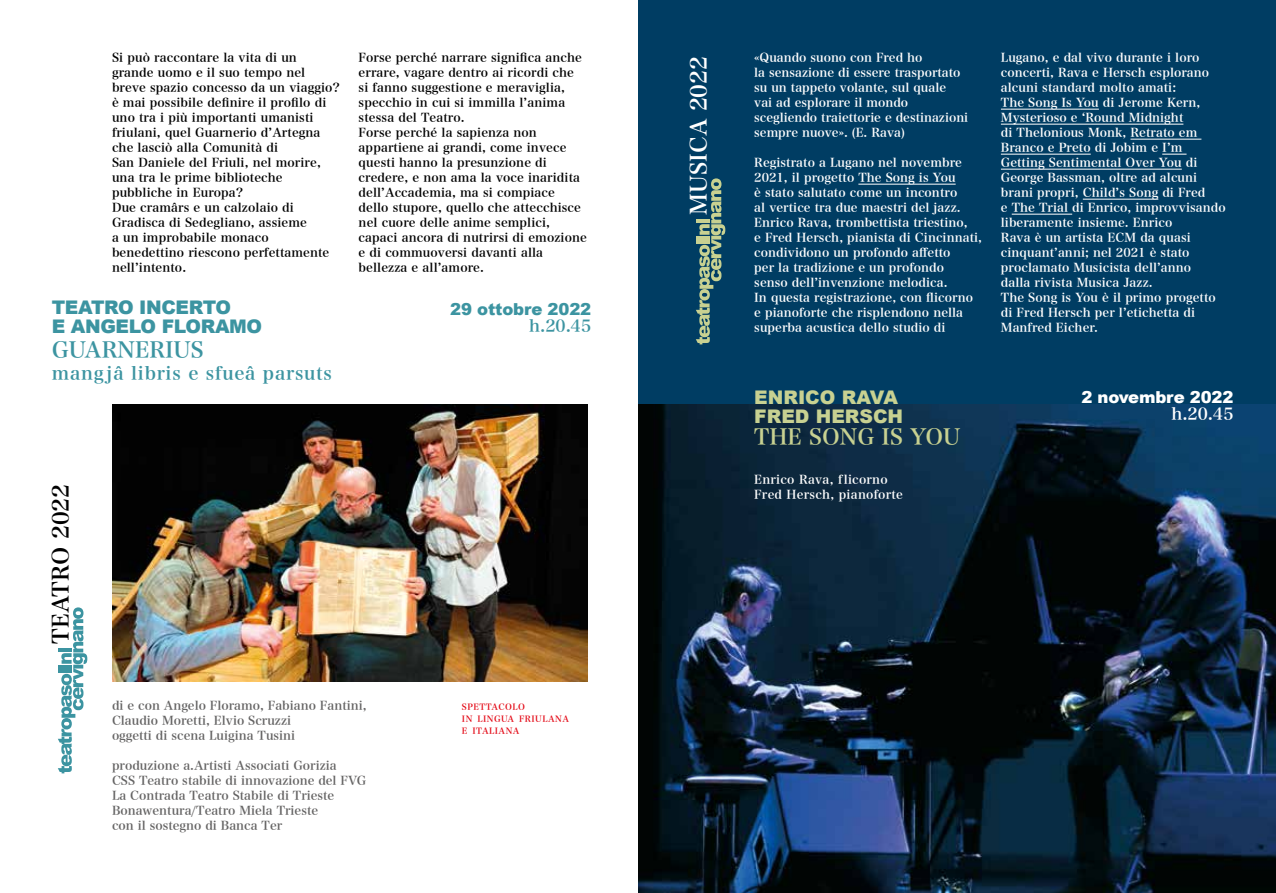
<style>
.page{position:relative;width:1276px;height:893px;background:#fff}
.page>*{position:absolute;margin:0;border:0;box-sizing:border-box;transform-origin:0 0}
.t1{font:22.35px "Hira Min Pro N W6";color:#000}
.t2{font:22.35px "Hira Min Pro N W6";color:#fff}
.t3{font:21.75px "Hira Min Pro N W6";color:#c8d191}
.t4{font:21.75px "Hira Min Pro N W6";color:#3c94a1}
.t5{font:900 18.75px/19px "Arial";letter-spacing:-.02em;color:#3c94a1}
.t6{font:900 18.75px/19px "Arial";color:#c8d191}
.t7{font:18px "Hira Min Pro N W6";letter-spacing:.04em;color:#3c94a1}
.t8{font:900 16.5px "Arial";letter-spacing:-.01em;color:#3c94a1}
.t9{font:900 16.5px "Arial";letter-spacing:-.01em;color:#fff}
.t10{font:16.5px "Hira Min Pro N W6";color:#3c94a1}
.t11{font:16.5px "Hira Min Pro N W6";color:#fff}
.t12{font:12px/15px "Hira Min Pro N W6";letter-spacing:.005em;color:#fff}
.t13{font:12px/15px "Hira Min Pro N W6";letter-spacing:.01em;color:#000}
.t14{font:12px/15px "Hira Min Pro N W6";color:#646363}
.t15{font:8.4px/12px "Hira Min Pro N W6";letter-spacing:.055em;color:#e30613}
</style>
<div class="page">
<svg style="left:58px;top:607px;width:29px;height:166px"></svg>
<img style="left:112px;top:405px;width:475px;height:276px">
<div style="left:638px;top:0;width:638px;height:412px;background:#003d63"></div>
<img style="left:638px;top:404px;width:638px;height:489px">
<hr style="left:858px;top:184px;width:97px;height:1px;background:#fff">
<hr style="left:1001px;top:109px;width:98px;height:1px;background:#fff">
<hr style="left:1001px;top:124px;width:182px;height:1px;background:#fff">
<hr style="left:1130px;top:139px;width:71px;height:1px;background:#fff">
<hr style="left:1001px;top:154px;width:89px;height:1px;background:#fff">
<svg style="left:1162px;top:154px;width:24px;height:1px"></svg>
<hr style="left:1001px;top:169px;width:180px;height:1px;background:#fff">
<hr style="left:1083px;top:199px;width:75px;height:1px;background:#fff">
<hr style="left:1011px;top:214px;width:61px;height:1px;background:#fff">
<svg style="left:696px;top:178px;width:29px;height:166px"></svg>
<p class="t13" style="left:112px;top:50px;width:229px">Si può raccontare la vita di un grande uomo e il suo tempo nel breve spazio concesso da un viaggio? è mai possibile definire il profilo di uno tra i più importanti umanisti friulani, quel Guarnerio d’Artegna che lasciò alla Comunità di<br>San Daniele del Friuli, nel morire, una tra le prime biblioteche pubbliche in Europa?<br>Due cramârs e un calzolaio di<br>Gradisca di Sedegliano, assieme<br>a un improbabile monaco benedettino riescono perfettamente nell’intento.</p>
<p class="t13" style="left:359px;top:50px;width:230px">Forse perché narrare significa anche errare, vagare dentro ai ricordi che<br>si fanno suggestione e meraviglia, specchio in cui si immilla l’anima stessa del Teatro.<br>Forse perché la sapienza non appartiene ai grandi, come invece questi hanno la presunzione di credere, e non ama la voce inaridita dell’Accademia, ma si compiace dello stupore, quello che attecchisce nel cuore delle anime semplici, capaci ancora di nutrirsi di emozione e di commuoversi davanti alla bellezza e all’amore.</p>
<h3 class="t5" style="left:52px;top:297px;width:212px">TEATRO INCERTO<br>E ANGELO FLORAMO</h3>
<h2 class="t4" style="left:52px;top:330px;width:153px">GUARNERIUS</h2>
<h3 class="t7" style="left:52px;top:357px;width:282px">mangjâ libris e sfueâ parsuts</h3>
<h1 class="t1" style="left:41px;top:644px;width:161px;rotate:-90deg">TEATRO 2022</h1>
<p class="t14" style="left:112px;top:698px;width:256px">di e con Angelo Floramo, Fabiano Fantini,<br>Claudio Moretti, Elvio Scruzzi<br>oggetti di scena Luigina Tusini</p>
<p class="t14" style="left:112px;top:758px;width:256px">produzione a.Artisti Associati Gorizia<br>CSS Teatro stabile di innovazione del FVG La Contrada Teatro Stabile di Trieste Bonawentura/Teatro Miela Trieste<br>con il sostegno di Banca Ter</p>
<h3 class="t8" style="left:450px;top:297px;width:142px">29 ottobre 2022</h3>
<h3 class="t10" style="left:529px;top:311px;width:64px">h.20.45</h3>
<p class="t15" style="left:462px;top:701px;width:109px">SPETTACOLO<br>IN LINGUA FRIULANA<br>E ITALIANA</p>
<h1 class="t2" style="left:679px;top:215px;width:160px;rotate:-90deg">MUSICA 2022</h1>
<p class="t12" style="left:754px;top:50px;width:215px">«Quando suono con Fred ho<br>la sensazione di essere trasportato su un tappeto volante, sul quale<br>vai ad esplorare il mondo scegliendo traiettorie e destinazioni sempre nuove». (E. Rava)</p>
<p class="t12" style="left:754px;top:155px;width:229px">Registrato a Lugano nel novembre 2021, il progetto The Song is You<br>è stato salutato come un incontro<br>al vertice tra due maestri del jazz.<br>Enrico Rava, trombettista triestino,<br>e Fred Hersch, pianista di Cincinnati, condividono un profondo affetto<br>per la tradizione e un profondo<br>senso dell’invenzione melodica.<br>In questa registrazione, con flicorno e pianoforte che risplendono nella superba acustica dello studio di</p>
<p class="t12" style="left:1001px;top:50px;width:226px">Lugano, e dal vivo durante i loro concerti, Rava e Hersch esplorano alcuni standard molto amati:<br>The Song Is You di Jerome Kern,<br>Mysterioso e ‘Round Midnight<br>di Thelonious Monk, Retrato em<br>Branco e Preto di Jobim e I’m<br>Getting Sentimental Over You di<br>George Bassman, oltre ad alcuni brani propri, Child’s Song di Fred<br>e The Trial di Enrico, improvvisando liberamente insieme. Enrico<br>Rava è un artista ECM da quasi cinquant’anni; nel 2021 è stato proclamato Musicista dell’anno<br>dalla rivista Musica Jazz.<br>The Song is You è il primo progetto di Fred Hersch per l’etichetta di<br>Manfred Eicher.</p>
<h3 class="t6" style="left:754px;top:387px;width:150px">ENRICO RAVA<br>FRED HERSCH</h3>
<h2 class="t3" style="left:754px;top:417px;width:208px">THE SONG IS YOU</h2>
<p class="t12" style="left:754px;top:471px;width:150px">Enrico Rava, flicorno<br>Fred Hersch, pianoforte</p>
<h3 class="t9" style="left:1081px;top:386px;width:153px">2 novembre 2022</h3>
<h3 class="t11" style="left:1171px;top:399px;width:64px">h.20.45</h3>
</div>
